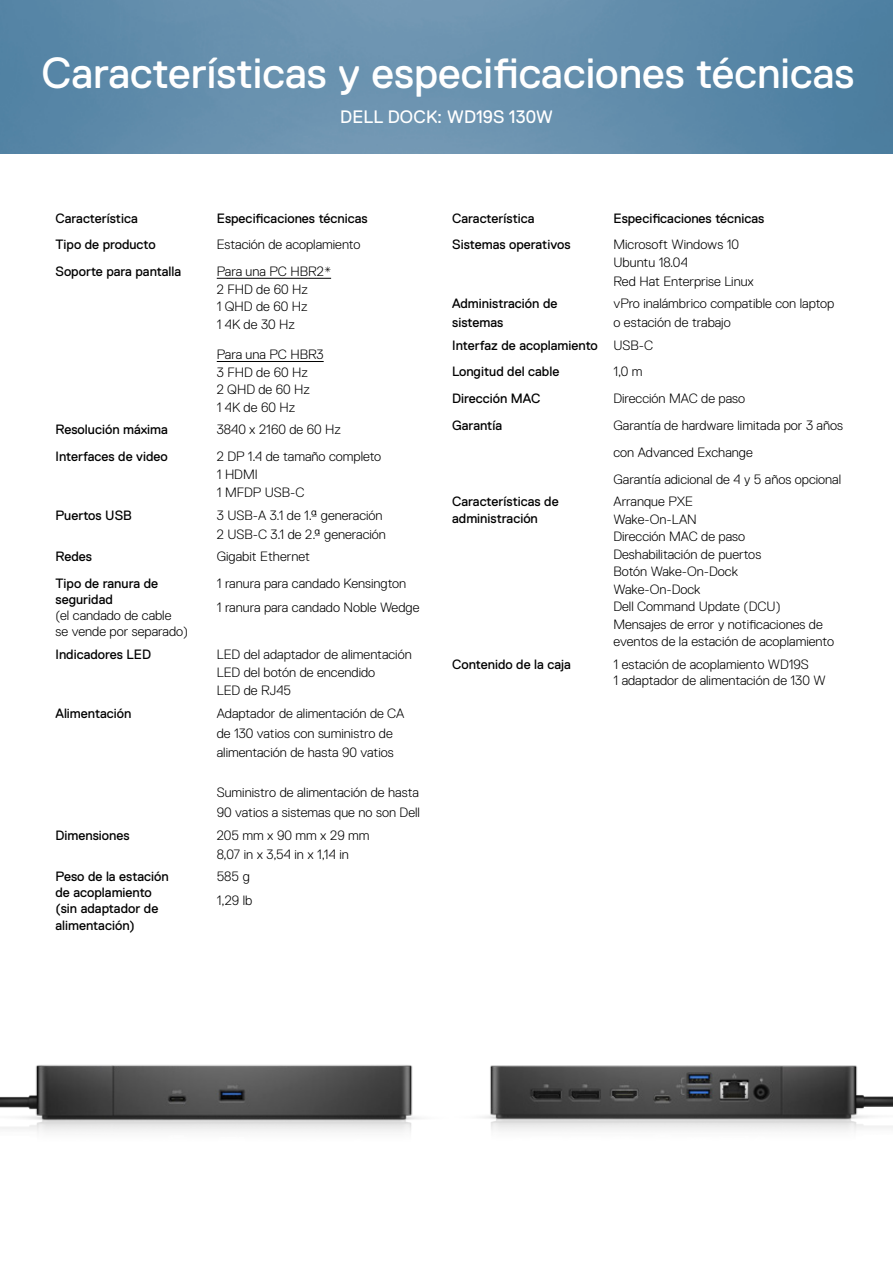
<style>
.page{position:relative;width:893px;height:1263px;background:#fff}
.page>*{position:absolute;margin:0;border:0;box-sizing:border-box;transform-origin:0 0}
.t1{font:43.5px "Dell Replica";color:#fff}
.t2{font:18px "Dell Replica";letter-spacing:.01em;color:#fff}
.t3{font:300 13.5px/17.5px "Dell Replica";color:#000}
.t4{font:13.5px/16.2px "Dell Replica";color:#000}
.s1{font-weight:300}
</style>
<div class="page">
<img style="left:0;top:0;width:893px;height:153px">
<img style="left:482px;top:1065px;width:411px;height:66px">
<img style="left:0;top:1065px;width:420px;height:67px">
<hr style="left:217px;top:278px;width:114px;height:1px;background:#000">
<hr style="left:217px;top:361px;width:107px;height:1px;background:#000">
<h1 class="t1" style="left:41px;top:49px;width:815px">Características y especificaciones técnicas</h1>
<h2 class="t2" style="left:340px;top:107px;width:214px">DELL DOCK: WD19S 130W</h2>
<p class="t4" style="left:55px;top:210px;width:84px">Característica</p>
<p class="t4" style="left:217px;top:210px;width:153px">Especificaciones técnicas</p>
<p class="t4" style="left:55px;top:237px;width:102px">Tipo de producto</p>
<p class="t3" style="left:217px;top:236px;width:145px">Estación de acoplamiento</p>
<p class="t4" style="left:55px;top:264px;width:127px">Soporte para pantalla</p>
<p class="t3" style="left:217px;top:263px;width:116px">Para una PC HBR2*<br>2 FHD de 60 Hz<br>1 QHD de 60 Hz<br>1 4K de 30 Hz</p>
<p class="t3" style="left:217px;top:346px;width:108px">Para una PC HBR3<br>3 FHD de 60 Hz<br>2 QHD de 60 Hz<br>1 4K de 60 Hz</p>
<p class="t4" style="left:56px;top:422px;width:114px">Resolución máxima</p>
<p class="t3" style="left:217px;top:421px;width:126px">3840 x 2160 de 60 Hz</p>
<p class="t4" style="left:56px;top:449px;width:114px">Interfaces de video</p>
<p class="t3" style="left:217px;top:448px;width:166px">2 DP 1.4 de tamaño completo<br>1 HDMI<br>1 MFDP USB-C</p>
<p class="t4" style="left:56px;top:507px;width:78px">Puertos USB</p>
<p class="t3" style="left:217px;top:506px;width:171px;line-height:18.9px">3 USB-A 3.1 de 1.ª generación<br>2 USB-C 3.1 de 2.ª generación</p>
<p class="t4" style="left:56px;top:548px;width:38px">Redes</p>
<p class="t3" style="left:217px;top:548px;width:95px">Gigabit Ethernet</p>
<p class="t4" style="left:56px;top:575px;width:104px">Tipo de ranura de seguridad</p>
<p class="t3" style="left:56px;top:607px;width:134px;line-height:16.2px">(el candado de cable<br>se vende por separado)</p>
<p class="t3" style="left:217px;top:571px;width:204px;line-height:24.3px">1 ranura para candado Kensington<br>1 ranura para candado Noble Wedge</p>
<p class="t4" style="left:56px;top:646px;width:97px">Indicadores LED</p>
<p class="t3" style="left:217px;top:645px;width:196px;line-height:18.1px">LED del adaptador de alimentación<br>LED del botón de encendido<br>LED de RJ45</p>
<p class="t4" style="left:56px;top:705px;width:77px">Alimentación</p>
<p class="t3" style="left:217px;top:703px;width:189px;line-height:19.8px">Adaptador de alimentación de CA de 130 vatios con suministro de alimentación de hasta 90 vatios</p>
<p class="t3" style="left:217px;top:783px;width:205px;line-height:19.8px">Suministro de alimentación de hasta<br>90 vatios a sistemas que no son Dell</p>
<p class="t4" style="left:56px;top:827px;width:76px">Dimensiones</p>
<p class="t3" style="left:217px;top:826px;width:154px;line-height:18.9px">205 mm x 90 mm x 29 mm<br>8,07 in x 3,54 in x 1,14 in</p>
<p class="t4" style="left:56px;top:868px;width:115px">Peso de la estación de acoplamiento (sin adaptador de alimentación)</p>
<p class="t3" style="left:217px;top:864px;width:37px;line-height:24.3px">585 g<br>1,29 lb</p>
<p class="t4" style="left:452px;top:210px;width:84px">Característica</p>
<p class="t4" style="left:613px;top:210px;width:153px">Especificaciones técnicas</p>
<p class="t4" style="left:452px;top:237px;width:120px">Sistemas operativos</p>
<p class="t3" style="left:613px;top:236px;width:142px;line-height:18.1px">Microsoft Windows 10<br>Ubuntu 18.04<br>Red Hat Enterprise Linux</p>
<p class="t4" style="left:452px;top:294px;width:107px;line-height:18.9px">Administración de sistemas</p>
<p class="t3" style="left:613px;top:294px;width:222px;line-height:18.9px">vPro inalámbrico compatible con laptop o estación de trabajo</p>
<p class="t4" style="left:452px;top:331px;width:203px;line-height:26.8px">Interfaz de acoplamiento <span class="s1">USB-C<br></span>Longitud del cable</p>
<p class="t3" style="left:613px;top:363px;width:31px">1,0 m</p>
<p class="t4" style="left:452px;top:390px;width:90px">Dirección MAC</p>
<p class="t3" style="left:613px;top:390px;width:133px">Dirección MAC de paso</p>
<p class="t4" style="left:452px;top:417px;width:51px">Garantía</p>
<p class="t3" style="left:613px;top:412px;width:231px;line-height:26.7px">Garantía de hardware limitada por 3 años con Advanced Exchange<br>Garantía adicional de 4 y 5 años opcional</p>
<p class="t4" style="left:452px;top:493px;width:108px;line-height:17.4px">Características de administración</p>
<p class="t3" style="left:613px;top:493px;width:222px">Arranque PXE<br>Wake-On-LAN<br>Dirección MAC de paso<br>Deshabilitación de puertos<br>Botón Wake-On-Dock<br>Wake-On-Dock<br>Dell Command Update (DCU)<br>Mensajes de error y notificaciones de eventos de la estación de acoplamiento</p>
<p class="t4" style="left:452px;top:656px;width:120px">Contenido de la caja</p>
<p class="t3" style="left:613px;top:656px;width:214px;line-height:16.2px">1 estación de acoplamiento WD19S<br>1 adaptador de alimentación de 130 W</p>
</div>
